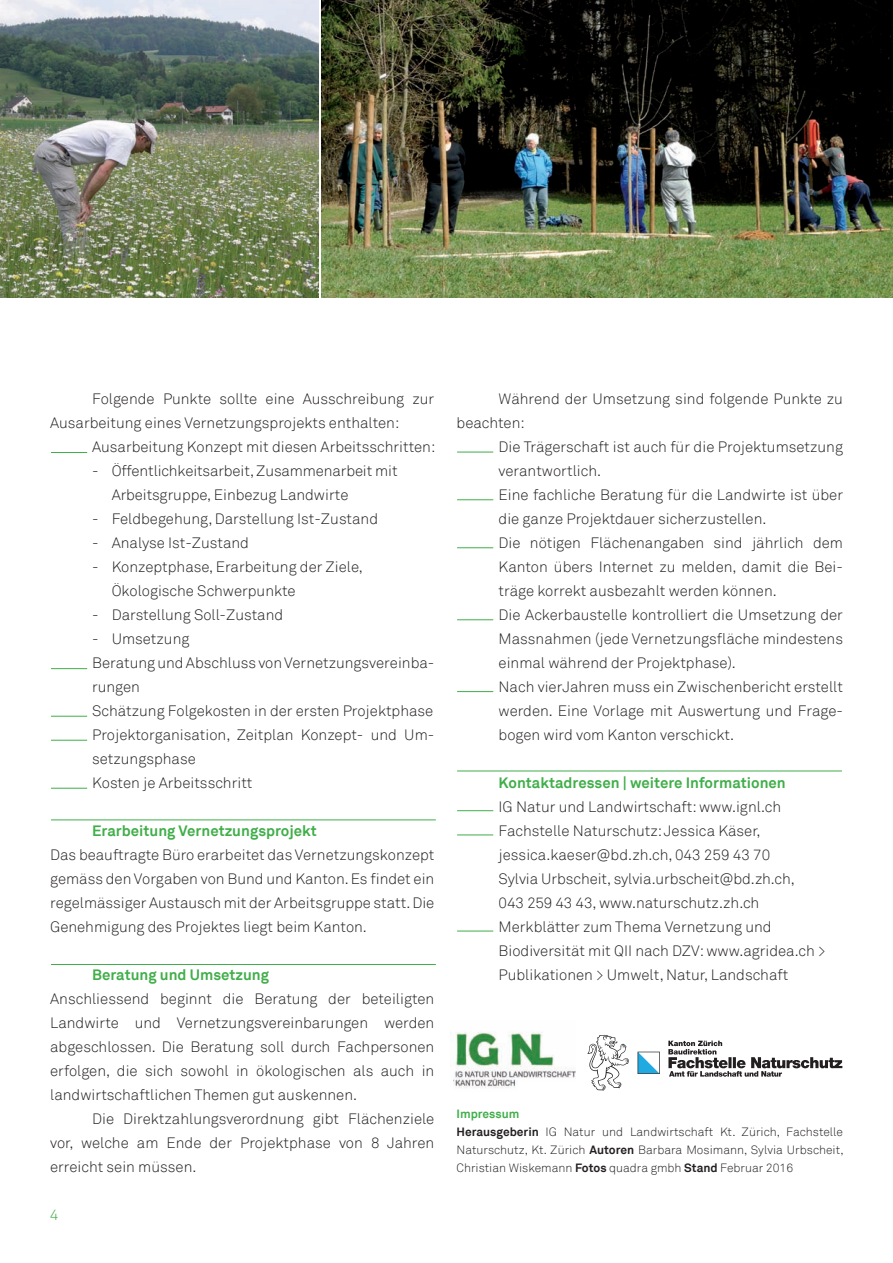
<style>
.page{position:relative;width:893px;height:1263px;background:#fff}
.page>*{position:absolute;margin:0;border:0;box-sizing:border-box;transform-origin:0 0}
.t1{font:300 15px/24px "Akkurat";color:#231f20}
.t2{font:700 15px "Akkurat";color:#40ae49}
.t3{font:300 15px "Akkurat";color:#40ae49}
.t4{font:300 12px/18px "Akkurat";color:#231f20}
.s1{font-weight:700;color:#40ae49}
.s2{font-weight:700}
</style>
<div class="page">
<img style="left:321px;top:0;width:572px;height:298px">
<img style="left:0;top:0;width:319px;height:298px">
<img style="left:450px;top:1032px;width:126px;height:50px">
<img style="left:454px;top:1078px;width:64px;height:10px">
<hr style="left:51px;top:820px;width:385px;height:1px;background:#40ae49">
<hr style="left:51px;top:964px;width:385px;height:1px;background:#40ae49">
<hr style="left:457px;top:771px;width:385px;height:1px;background:#40ae49">
<hr style="left:457px;top:810px;width:36px;height:1px;background:#40ae49">
<hr style="left:457px;top:835px;width:36px;height:1px;background:#40ae49">
<hr style="left:457px;top:931px;width:36px;height:1px;background:#40ae49">
<hr style="left:51px;top:668px;width:36px;height:1px;background:#40ae49">
<hr style="left:51px;top:452px;width:36px;height:1px;background:#40ae49">
<hr style="left:51px;top:716px;width:36px;height:1px;background:#40ae49">
<hr style="left:51px;top:740px;width:36px;height:1px;background:#40ae49">
<hr style="left:51px;top:788px;width:36px;height:1px;background:#40ae49">
<hr style="left:457px;top:452px;width:36px;height:1px;background:#40ae49">
<hr style="left:457px;top:499px;width:36px;height:1px;background:#40ae49">
<hr style="left:457px;top:547px;width:36px;height:1px;background:#40ae49">
<hr style="left:457px;top:619px;width:36px;height:1px;background:#40ae49">
<hr style="left:457px;top:691px;width:36px;height:1px;background:#40ae49">
<svg style="left:587px;top:1034px;width:42px;height:57px"></svg>
<svg style="left:638px;top:1052px;width:22px;height:22px"></svg>
<svg style="left:668px;top:1041px;width:174px;height:36px"></svg>
<p class="t1" style="left:50px;top:387px;width:386px;text-indent:42px">Folgende Punkte sollte eine Ausschreibung zur<br>Ausarbeitung eines Vernetzungsprojekts enthalten:</p>
<p class="t1" style="left:92px;top:435px;width:345px">Ausarbeitung Konzept mit diesen Arbeitsschritten:</p>
<p class="t1" style="left:112px;top:459px;width:287px;text-indent:-20px">- Öffentlichkeitsarbeit, Zusammenarbeit mit<br>Arbeitsgruppe, Einbezug Landwirte</p>
<p class="t1" style="left:92px;top:507px;width:287px">- Feldbegehung, Darstellung Ist-Zustand</p>
<p class="t1" style="left:92px;top:531px;width:158px">- Analyse Ist-Zustand</p>
<p class="t1" style="left:112px;top:555px;width:253px;text-indent:-20px">- Konzeptphase, Erarbeitung der Ziele,<br>Ökologische Schwerpunkte</p>
<p class="t1" style="left:92px;top:603px;width:193px">- Darstellung Soll-Zustand</p>
<p class="t1" style="left:92px;top:627px;width:344px">- Umsetzung<br>Beratung und Abschluss von Vernetzungsvereinba&shy;rungen<br>Schätzung Folgekosten in der ersten Projektphase<br>Projektorganisation, Zeitplan Konzept- und Um&shy;setzungsphase<br>Kosten je Arbeitsschritt</p>
<p class="t2" style="left:92px;top:821px;width:226px">Erarbeitung Vernetzungsprojekt</p>
<p class="t1" style="left:50px;top:843px;width:386px;text-align:justify">Das beauftragte Büro erarbeitet das Vernetzungskonzept gemäss den Vorgaben von Bund und Kanton. Es findet ein regelmässiger Austausch mit der Arbeitsgruppe statt. Die Genehmigung des Projektes liegt beim Kanton.</p>
<p class="t2" style="left:92px;top:965px;width:178px">Beratung und Umsetzung</p>
<p class="t1" style="left:50px;top:987px;width:386px;text-align:justify">Anschliessend beginnt die Beratung der beteiligten Landwirte und Vernetzungsvereinbarungen werden abgeschlossen. Die Beratung soll durch Fachpersonen erfolgen, die sich sowohl in ökologischen als auch in landwirtschaftlichen Themen gut auskennen.</p>
<p class="t1" style="left:50px;top:1107px;width:386px;text-align:justify;text-indent:42px">Die Direktzahlungsverordnung gibt Flächenziele vor, welche am Ende der Projektphase von 8 Jahren erreicht sein müssen.</p>
<p class="t3" style="left:50px;top:1206px;width:10px">4</p>
<p class="t1" style="left:457px;top:387px;width:388px;text-indent:42px">Während der Umsetzung sind folgende Punkte zu beachten:</p>
<p class="t1" style="left:499px;top:435px;width:346px">Die Trägerschaft ist auch für die Projektumsetzung verantwortlich.<br>Eine fachliche Beratung für die Landwirte ist über die ganze Projektdauer sicherzustellen.<br>Die nötigen Flächenangaben sind jährlich dem Kanton übers Internet zu melden, damit die Bei&shy;träge korrekt ausbezahlt werden können.<br>Die Ackerbaustelle kontrolliert die Umsetzung der Massnahmen (jede Vernetzungsfläche mindestens einmal während der Projektphase).<br>Nach vierJahren muss ein Zwischenbericht erstellt werden. Eine Vorlage mit Auswertung und Frage&shy;bogen wird vom Kanton verschickt.</p>
<p class="t2" style="left:499px;top:773px;width:289px">Kontaktadressen | weitere Informationen</p>
<p class="t1" style="left:499px;top:795px;width:328px">IG Natur und Landwirtschaft: www.ignl.ch Fachstelle Naturschutz: Jessica Käser, jessica.kaeser@bd.zh.ch, 043 259 43 70<br>Sylvia Urbscheit, sylvia.urbscheit@bd.zh.ch,<br>043 259 43 43, www.naturschutz.zh.ch Merkblätter zum Thema Vernetzung und Biodiversität mit QII nach DZV: www.agridea.ch &gt; Publikationen &gt; Umwelt, Natur, Landschaft</p>
<p class="t4" style="left:457px;top:1105px;width:389px"><span class="s1">Impressum<br></span><span class="s2">Herausgeberin</span> IG Natur und Landwirtschaft Kt. Zürich, Fachstelle Naturschutz, Kt. Zürich <span class="s2">Autoren</span> Barbara Mosimann, Sylvia Urbscheit, Christian Wiskemann <span class="s2">Fotos</span> quadra gmbh <span class="s2">Stand</span> Februar 2016</p>
</div>
